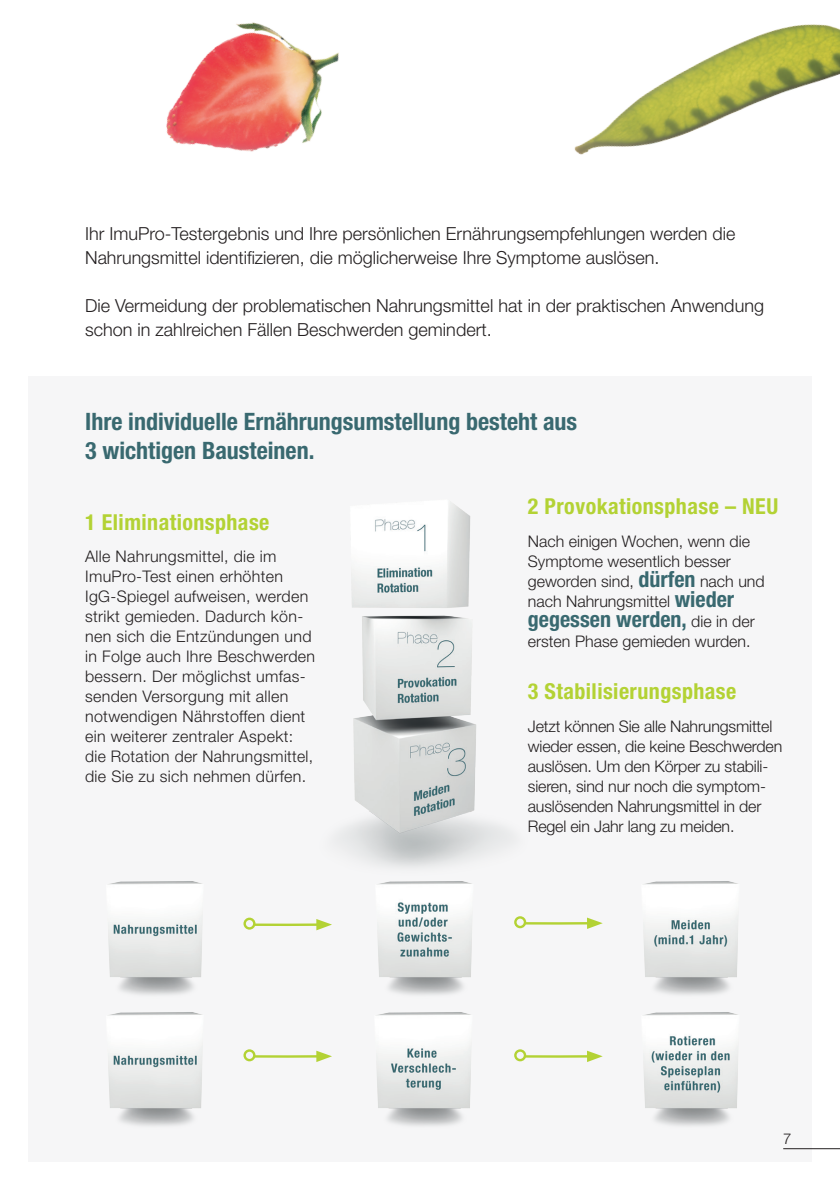
<style>
.page{position:relative;width:840px;height:1191px;background:#fff}
.page>*{position:absolute;margin:0;border:0;box-sizing:border-box;transform-origin:0 0}
.t1{font:700 condensed 24px/29px "Helvetica Neue LT Std";color:#396970}
.t2{font:700 condensed 22px "Helvetica Neue LT Std";letter-spacing:.02em;color:#b3d234}
.t3{font:700 condensed 22px "Helvetica Neue LT Std";color:#396970}
.t4{font:300 18px/24px "Helvetica Neue LT Std";color:#231f20}
.t5{font:300 16px/20px "Helvetica Neue LT Std";letter-spacing:.02em;color:#231f20}
.t6{font:300 16px/20px "Helvetica Neue LT Std";color:#231f20}
.t7{font:300 15px "Helvetica Neue LT Std";color:#231f20}
.s1{font-weight:700;font-stretch:condensed;font-size:22px;color:#396970}
.s2{font-weight:300;font-stretch:normal;font-size:16px;color:#231f20}
</style>
<div class="page">
<div style="left:28px;top:376px;width:783px;height:786px;background:#f6f6f7"></div>
<hr style="left:782px;top:1148px;width:57px;height:1px;background:#231f20">
<img style="left:574px;top:24px;width:265px;height:131px">
<img style="left:166px;top:22px;width:173px;height:130px">
<img style="left:339px;top:504px;width:172px;height:333px">
<img style="left:108px;top:881px;width:136px;height:87px">
<img style="left:338px;top:837px;width:173px;height:131px">
<img style="left:644px;top:881px;width:94px;height:87px">
<img style="left:108px;top:968px;width:136px;height:158px">
<img style="left:377px;top:968px;width:94px;height:158px">
<img style="left:644px;top:968px;width:94px;height:158px">
<div style="left:243px;top:917px;width:12px;height:12px;border:2px solid #b3d234;border-radius:50%"></div>
<svg style="left:251px;top:919px;width:81px;height:11px"></svg>
<div style="left:514px;top:916px;width:12px;height:12px;border:2px solid #b3d234;border-radius:50%"></div>
<svg style="left:521px;top:917px;width:81px;height:12px"></svg>
<div style="left:243px;top:1049px;width:12px;height:12px;border:2px solid #b3d234;border-radius:50%"></div>
<svg style="left:251px;top:1050px;width:81px;height:12px"></svg>
<div style="left:514px;top:1049px;width:12px;height:12px;border:2px solid #b3d234;border-radius:50%"></div>
<svg style="left:521px;top:1050px;width:81px;height:12px"></svg>
<p class="t4" style="left:85px;top:221px;width:651px">Ihr ImuPro-Testergebnis und Ihre persönlichen Ernährungsempfehlungen werden die<br>Nahrungsmittel identifizieren, die möglicherweise Ihre Symptome auslösen.</p>
<p class="t4" style="left:85px;top:293px;width:680px">Die Vermeidung der problematischen Nahrungsmittel hat in der praktischen Anwendung schon in zahlreichen Fällen Beschwerden gemindert.</p>
<h1 class="t1" style="left:85px;top:406px;width:493px">Ihre individuelle Ernährungsumstellung besteht aus<br>3 wichtigen Bausteinen.</h1>
<h2 class="t2" style="left:527px;top:493px;width:252px">2 Provokationsphase – NEU</h2>
<p class="t6" style="left:527px;top:531px;width:238px">Nach einigen Wochen, wenn die<br>Symptome wesentlich besser geworden sind, <span class="s1">dürfen</span> nach und nach Nahrungsmittel <span class="s1">wieder</span></p>
<h2 class="t3" style="left:527px;top:606px;width:228px">gegessen werden, <span class="s2">die in der</span></h2>
<p class="t6" style="left:527px;top:631px;width:224px">ersten Phase gemieden wurden.</p>
<h2 class="t2" style="left:85px;top:508px;width:186px">1 Eliminationsphase</h2>
<p class="t5" style="left:85px;top:546px;width:231px">Alle Nahrungsmittel, die im<br>ImuPro-Test einen erhöhten<br>IgG-Spiegel aufweisen, werden strikt gemieden. Dadurch kön&shy;nen sich die Entzündungen und in Folge auch Ihre Beschwerden bessern. Der möglichst umfas&shy;senden Versorgung mit allen notwendigen Nährstoffen dient ein weiterer zentraler Aspekt: die Rotation der Nahrungsmittel, die Sie zu sich nehmen dürfen.</p>
<h2 class="t2" style="left:527px;top:678px;width:210px">3 Stabilisierungsphase</h2>
<p class="t6" style="left:527px;top:716px;width:256px">Jetzt können Sie alle Nahrungsmittel wieder essen, die keine Beschwerden auslösen. Um den Körper zu stabili&shy;sieren, sind nur noch die symptom&shy;auslösenden Nahrungsmittel in der Regel ein Jahr lang zu meiden.</p>
<p class="t7" style="left:782px;top:1129px;width:10px">7</p>
</div>
